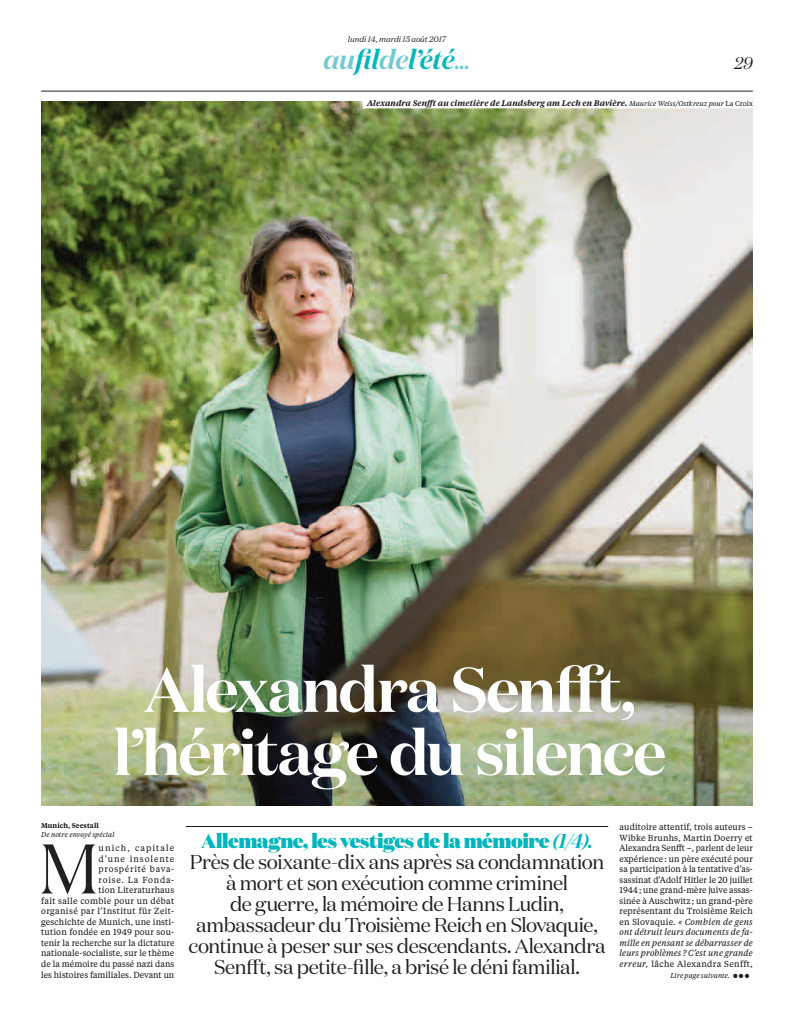
<style>
.page{position:relative;width:794px;height:1021px;background:#fff}
.page>*{position:absolute;margin:0;border:0;box-sizing:border-box;transform-origin:0 0}
.t1{font:70px "Domaine Display";color:#231f20;scale:.96 1}
.t2{font:600 63px/63px "Domaine Display";letter-spacing:-.03em;color:#fff;text-align:center}
.t3{font:italic 600 27px "Domaine Display";color:#00b6bc}
.t4{font:20px/21px "Domaine Display";letter-spacing:-.02em;color:#231f20;text-align:center}
.t5{font:italic 17px "Domaine Display";color:#231f20}
.t6{font:8.8px/10.5px "Tiempos Text";letter-spacing:.015em;color:#231f20;text-align:right}
.t7{font:italic 600 8.1px "Tiempos Text";color:#231f20}
.t8{font:italic 8px "Domaine Text";letter-spacing:-.015em;color:#231f20}
.t9{font:italic 7.1px "Tiempos Text";color:#231f20;scale:.96 1}
.t10{font:italic 7px "Tiempos Text";letter-spacing:.005em;color:#231f20}
.t11{font:600 7px "Tiempos Text";letter-spacing:.005em;color:#231f20}
.s1{color:#70cbd0}
.s2{font-weight:400;color:#70cbd0}
.s3{font-weight:400;font-size:7px}
.s4{font-weight:400;font-style:normal;font-size:7px}
.s5{font-weight:900;color:#00b6bc}
.s6{font-weight:600;font-style:italic;color:#00b6bc}
.s7{font-style:italic}
.s8{font-family:"La Croix";font-style:normal;font-size:7.3px}
</style>
<div class="page">
<hr style="left:41px;top:91px;width:712px;height:1px;background:#231f20">
<img style="left:41px;top:102px;width:712px;height:703px">
<hr style="left:186px;top:826px;width:422px;height:1px;background:#231f20">
<div style="left:363px;top:94px;width:394px;height:14px;background:#fff"></div>
<p class="t8" style="left:348px;top:34px;width:99px">lundi 14, mardi 15 août 2017</p>
<h3 class="t3" style="left:323px;top:43px;width:149px"><span class="s1">au</span>fil<span class="s1">de</span>l’été<span class="s2">…</span></h3>
<h3 class="t5" style="left:734px;top:53px;width:20px">29</h3>
<p class="t7" style="left:367px;top:97px;width:387px">Alexandra Senfft au cimetière de Landsberg am Lech en Bavière. <span class="s3">Maurice Weiss/Ostkreuz pour</span> <span class="s4">La Croix</span></p>
<h2 class="t2" style="left:113px;top:657px;width:554px">Alexandra Senfft, l’héritage du silence</h2>
<p class="t11" style="left:41px;top:821px;width:59px">Munich, Seestall</p>
<p class="t10" style="left:41px;top:829px;width:75px">De notre envoyé spécial</p>
<h1 class="t1" style="left:39px;top:825px;width:63px">M</h1>
<p class="t6" style="left:41px;top:842px;width:135px">unich, capitale<br>d’une insolente<br>prospérité bava-<br>roise. La Fonda-<br>tion Literaturhaus<br>fait salle comble pour un débat organisé par l’Institut für Zeit&shy;geschichte de Munich, une insti&shy;tution fondée en 1949 pour sou&shy;tenir la recherche sur la dictature nationale-socialiste, sur le thème de la mémoire du passé nazi dans les histoires familiales. Devant un</p>
<p class="t4" style="left:188px;top:830px;width:418px"><span class="s5">Allemagne, les vestiges de la mémoire</span> <span class="s6">(1/4).<br></span>Près de soixante-dix ans après sa condamnation à mort et son exécution comme criminel<br>de guerre, la mémoire de Hanns Ludin, ambassadeur du Troisième Reich en Slovaquie, continue à peser sur ses descendants. Alexandra Senfft, sa petite-fille, a brisé le déni familial.</p>
<p class="t6" style="left:619px;top:821px;width:135px;text-align:justify">auditoire attentif, trois auteurs – Wibke Brunhs, Martin Doerry et Alexandra Senfft –, parlent de leur expérience : un père exécuté pour sa participation à la tentative d’as&shy;sassinat d’Adolf Hitler le 20 juillet 1944; une grand-mère juive assas&shy;sinée à Auschwitz ; un grand-père représentant du Troisième Reich en Slovaquie. <span class="s7">« Combien de gens ont détruit leurs documents de fa&shy;mille en pensant se débarrasser de leurs problèmes ? C’est une grande erreur,</span> lâche Alexandra Senfft,</p>
<p class="t9" style="left:670px;top:970px;width:84px">Lire page suivante. <span class="s8">P P P</span></p>
</div>
